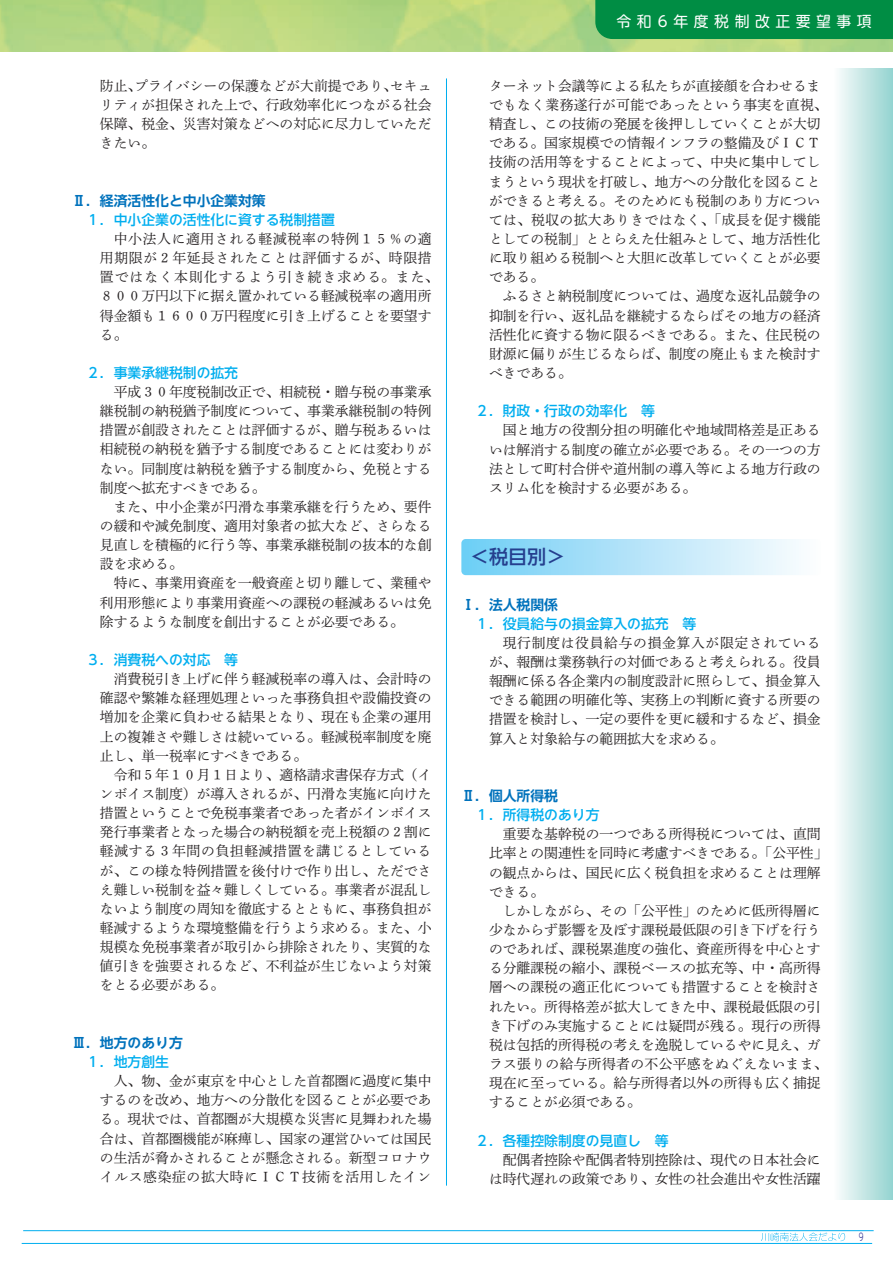
<style>
.page{position:relative;width:893px;height:1263px;background:#fff}
.page>*{position:absolute;margin:0;border:0;box-sizing:border-box;transform-origin:0 0}
.t1{font:500 19.2px "UD Shin Go NT Pr 6 N";color:#253f8e}
.t2{font:14.85px "UD Shin M Go Pr 6 N";letter-spacing:.37em;color:#fff}
.t3{font:13.8px/19.2px "Shuei Min Pr 6 N L";color:#231f20;text-align:justify}
.t4{font:13.8px/19.2px "Shuei Min Pr 6 N L";letter-spacing:.05em;color:#231f20}
.t5{font:500 13.8px "UD Shin Go NT Pr 6 N";color:#00aeef}
.t6{font:700 13.8px "UD Shin Go NT Pr 6 N De";color:#0072bc}
.t7{font:10.65px "CRP Cand G Reithic";color:#2e3092}
</style>
<div class="page">
<svg style="left:761px;top:1232px;width:84px;height:9px"></svg>
<hr style="left:22px;top:1243px;width:850px;height:1px;background:#00aeef">
<hr style="left:23px;top:1230px;width:851px;height:1px;background:#00aeef">
<div style="left:595px;top:0;width:298px;height:39px;background:#008d44"></div>
<div style="left:833px;top:68px;width:60px;height:1131px;background:linear-gradient(to right,#fdfefd,#96d4d1)"></div>
<svg style="left:461px;top:539px;width:338px;height:36px;background:#b2e3f9"></svg>
<hr style="left:446px;top:79px;width:1px;height:1106px;background:#00aeef">
<p class="t3" style="left:100px;top:74px;width:333px">防止、プライバシーの保護などが大前提であり、セキュリティが担保された上で、行政効率化につながる社会保障、税金、災害対策などへの対応に尽力していただきたい。</p>
<p class="t6" style="left:72px;top:189px;width:195px">Ⅱ．経済活性化と中小企業対策</p>
<p class="t5" style="left:86px;top:208px;width:250px">１．中小企業の活性化に資する税制措置</p>
<p class="t4" style="left:100px;top:227px;width:340px;text-indent:14px">中小法人に適用される軽減税率の特例１５％の適用期限が２年延長されたことは評価するが、時限措置ではなく本則化するよう引き続き求める。また、<br>８００万円以下に据え置かれている軽減税率の適用所得金額も１６００万円程度に引き上げることを要望する。</p>
<p class="t5" style="left:86px;top:361px;width:154px">２．事業承継税制の拡充</p>
<p class="t3" style="left:100px;top:380px;width:333px;text-indent:14px">平成３０年度税制改正で、相続税・贈与税の事業承継税制の納税猶予制度について、事業承継税制の特例措置が創設されたことは評価するが、贈与税あるいは相続税の納税を猶予する制度であることには変わりがない。同制度は納税を猶予する制度から、免税とする制度へ拡充すべきである。</p>
<p class="t3" style="left:100px;top:495px;width:333px;text-indent:14px">また、中小企業が円滑な事業承継を行うため、要件の緩和や減免制度、適用対象者の拡大など、さらなる見直しを積極的に行う等、事業承継税制の抜本的な創設を求める。</p>
<p class="t3" style="left:100px;top:572px;width:333px;text-indent:14px">特に、事業用資産を一般資産と切り離して、業種や利用形態により事業用資産への課税の軽減あるいは免除するような制度を創出することが必要である。</p>
<p class="t5" style="left:86px;top:649px;width:154px">３．消費税への対応　等</p>
<p class="t3" style="left:100px;top:667px;width:333px;text-indent:14px">消費税引き上げに伴う軽減税率の導入は、会計時の確認や繁雑な経理処理といった事務負担や設備投資の増加を企業に負わせる結果となり、現在も企業の運用上の複雑さや難しさは続いている。軽減税率制度を廃止し、単一税率にすべきである。</p>
<p class="t3" style="left:100px;top:763px;width:333px;text-indent:14px">令和５年１０月１日より、適格請求書保存方式（インボイス制度）が導入されるが、円滑な実施に向けた措置ということで免税事業者であった者がインボイス発行事業者となった場合の納税額を売上税額の２割に軽減する３年間の負担軽減措置を講じるとしているが、この様な特例措置を後付けで作り出し、ただでさえ難しい税制を益々難しくしている。事業者が混乱しないよう制度の周知を徹底するとともに、事務負担が軽減するような環境整備を行うよう求める。また、小規模な免税事業者が取引から排除されたり、実質的な値引きを強要されるなど、不利益が生じないよう対策をとる必要がある。</p>
<p class="t6" style="left:72px;top:1031px;width:112px">Ⅲ．地方のあり方</p>
<p class="t5" style="left:86px;top:1050px;width:84px">１．地方創生</p>
<p class="t3" style="left:100px;top:1069px;width:333px;text-indent:14px">人、物、金が東京を中心とした首都圏に過度に集中するのを改め、地方への分散化を図ることが必要である。現状では、首都圏が大規模な災害に見舞われた場合は、首都圏機能が麻痺し、国家の運営ひいては国民の生活が脅かされることが懸念される。新型コロナウイルス感染症の拡大時にＩＣＴ技術を活用したイン</p>
<p class="t2" style="left:617px;top:9px;width:257px">令和6年度税制改正要望事項</p>
<p class="t3" style="left:489px;top:74px;width:340px;text-align:left">ターネット会議等による私たちが直接顔を合わせるまでもなく業務遂行が可能であったという事実を直視、精査し、この技術の発展を後押ししていくことが大切である。国家規模での情報インフラの整備及びＩＣＴ技術の活用等をすることによって、中央に集中してしまうという現状を打破し、地方への分散化を図ることができると考える。そのためにも税制のあり方については、税収の拡大ありきではなく、「成長を促す機能としての税制」ととらえた仕組みとして、地方活性化に取り組める税制へと大胆に改革していくことが必要である。</p>
<p class="t3" style="left:489px;top:285px;width:333px;text-indent:14px">ふるさと納税制度については、過度な返礼品競争の抑制を行い、返礼品を継続するならばその地方の経済活性化に資する物に限るべきである。また、住民税の財源に偏りが生じるならば、制度の廃止もまた検討すべきである。</p>
<p class="t5" style="left:475px;top:400px;width:181px">２．財政・行政の効率化　等</p>
<p class="t3" style="left:489px;top:419px;width:333px;text-indent:14px">国と地方の役割分担の明確化や地域間格差是正あるいは解消する制度の確立が必要である。その一つの方法として町村合併や道州制の導入等による地方行政のスリム化を検討する必要がある。</p>
<h1 class="t1" style="left:470px;top:541px;width:97px">＜税目別＞</h1>
<p class="t6" style="left:461px;top:593px;width:98px">Ⅰ．法人税関係</p>
<p class="t5" style="left:475px;top:612px;width:223px">１．役員給与の損金算入の拡充　等</p>
<p class="t3" style="left:489px;top:631px;width:333px;text-indent:14px">現行制度は役員給与の損金算入が限定されているが、報酬は業務執行の対価であると考えられる。役員報酬に係る各企業内の制度設計に照らして、損金算入できる範囲の明確化等、実務上の判断に資する所要の措置を検討し、一定の要件を更に緩和するなど、損金算入と対象給与の範囲拡大を求める。</p>
<p class="t6" style="left:461px;top:784px;width:98px">Ⅱ．個人所得税</p>
<p class="t5" style="left:475px;top:804px;width:126px">１．所得税のあり方</p>
<p class="t3" style="left:489px;top:822px;width:340px;text-align:left;text-indent:14px">重要な基幹税の一つである所得税については、直間比率との関連性を同時に考慮すべきである。「公平性」の観点からは、国民に広く税負担を求めることは理解できる。</p>
<p class="t3" style="left:489px;top:899px;width:340px;text-align:left;text-indent:14px">しかしながら、その「公平性」のために低所得層に少なからず影響を及ぼす課税最低限の引き下げを行うのであれば、課税累進度の強化、資産所得を中心とする分離課税の縮小、課税ベースの拡充等、中・高所得層への課税の適正化についても措置することを検討されたい。所得格差が拡大してきた中、課税最低限の引き下げのみ実施することには疑問が残る。現行の所得税は包括的所得税の考えを逸脱しているやに見え、ガラス張りの給与所得者の不公平感をぬぐえないまま、現在に至っている。給与所得者以外の所得も広く捕捉することが必須である。</p>
<p class="t5" style="left:475px;top:1129px;width:195px">２．各種控除制度の見直し　等</p>
<p class="t3" style="left:489px;top:1148px;width:333px;text-align:right">配偶者控除や配偶者特別控除は、現代の日本社会には時代遅れの政策であり、女性の社会進出や女性活躍</p>
<p class="t7" style="left:859px;top:1232px;width:6px">9</p>
</div>
